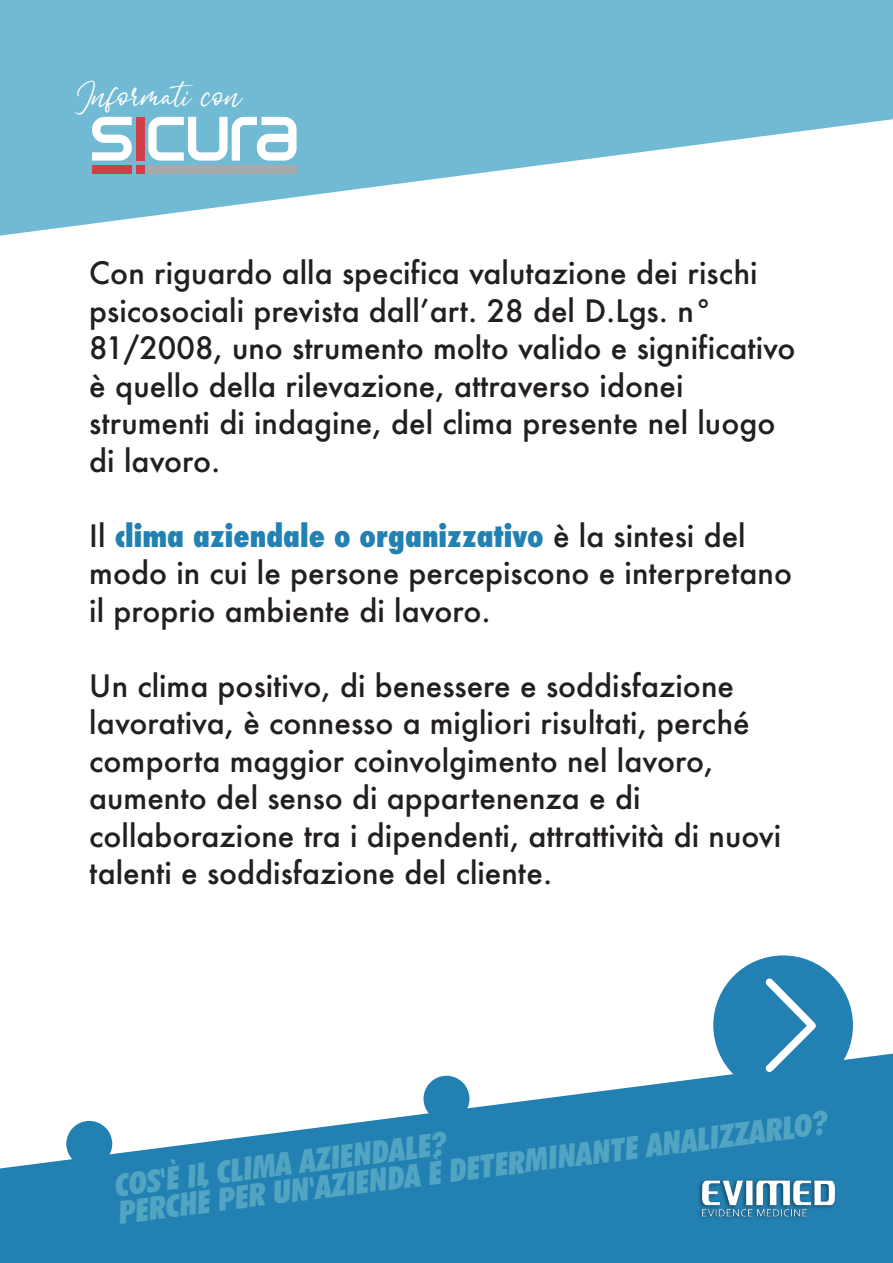
<style>
.page{position:relative;width:893px;height:1263px;background:#fff}
.page>*{position:absolute;margin:0;border:0;box-sizing:border-box;transform-origin:0 0}
.t1{font:42.3px "Signatria";color:#fff}
.t2{font:italic 900 condensed 31.8px/26.7px "Futura BT";color:#51a4c2}
.t3{font:500 30px/37.5px "Futura";color:#231f20}
.s1{font-weight:800;font-stretch:condensed;color:#2281b2}
</style>
<div class="page">
<svg style="left:0;top:1053px;width:893px;height:210px;fill:#2281b2"></svg>
<div style="left:66px;top:1121px;width:46px;height:46px;background:#2281b2;border-radius:50%"></div>
<div style="left:423px;top:1076px;width:46px;height:46px;background:#2281b2;border-radius:50%"></div>
<div style="left:713px;top:955px;width:140px;height:140px;background:#2281b2;border-radius:50%"></div>
<svg style="left:765px;top:978px;width:51px;height:94px"></svg>
<svg style="left:0;top:0;width:893px;height:236px;fill:#71bad3"></svg>
<img style="left:696px;top:1176px;width:144px;height:44px">
<div style="left:136px;top:117px;width:8px;height:44px;background:#d03e46"></div>
<div style="left:136px;top:165px;width:8px;height:8px;background:#d03e46"></div>
<div style="left:92px;top:165px;width:40px;height:8px;background:#d03e46"></div>
<div style="left:148px;top:165px;width:149px;height:8px;background:#a7aaaa"></div>
<svg style="left:148px;top:117px;width:149px;height:44px"></svg>
<svg style="left:92px;top:117px;width:40px;height:44px"></svg>
<h1 class="t1" style="left:74px;top:78px;width:168px">Informati con</h1>
<p class="t3" style="left:89px;top:254px;width:708px">Con riguardo alla specifica valutazione dei rischi psicosociali prevista dallʼart. 28 del D.Lgs. n° 81/2008, uno strumento molto valido e significativo è quello della rilevazione, attraverso idonei strumenti di indagine, del clima presente nel luogo di lavoro.</p>
<p class="t3" style="left:89px;top:517px;width:704px">Il <span class="s1">clima aziendale o organizzativo</span> è la sintesi del modo in cui le persone percepiscono e interpretano il proprio ambiente di lavoro.</p>
<p class="t3" style="left:89px;top:667px;width:694px">Un clima positivo, di benessere e soddisfazione lavorativa, è connesso a migliori risultati, perché comporta maggior coinvolgimento nel lavoro, aumento del senso di appartenenza e di collaborazione tra i dipendenti, attrattività di nuovi talenti e soddisfazione del cliente.</p>
<p class="t2" style="left:114px;top:1171px;width:716px;rotate:-7deg">COS'È IL CLIMA AZIENDALE?<br>PERCHÉ PER UN'AZIENDA È DETERMINANTE ANALIZZARLO?</p>
</div>
